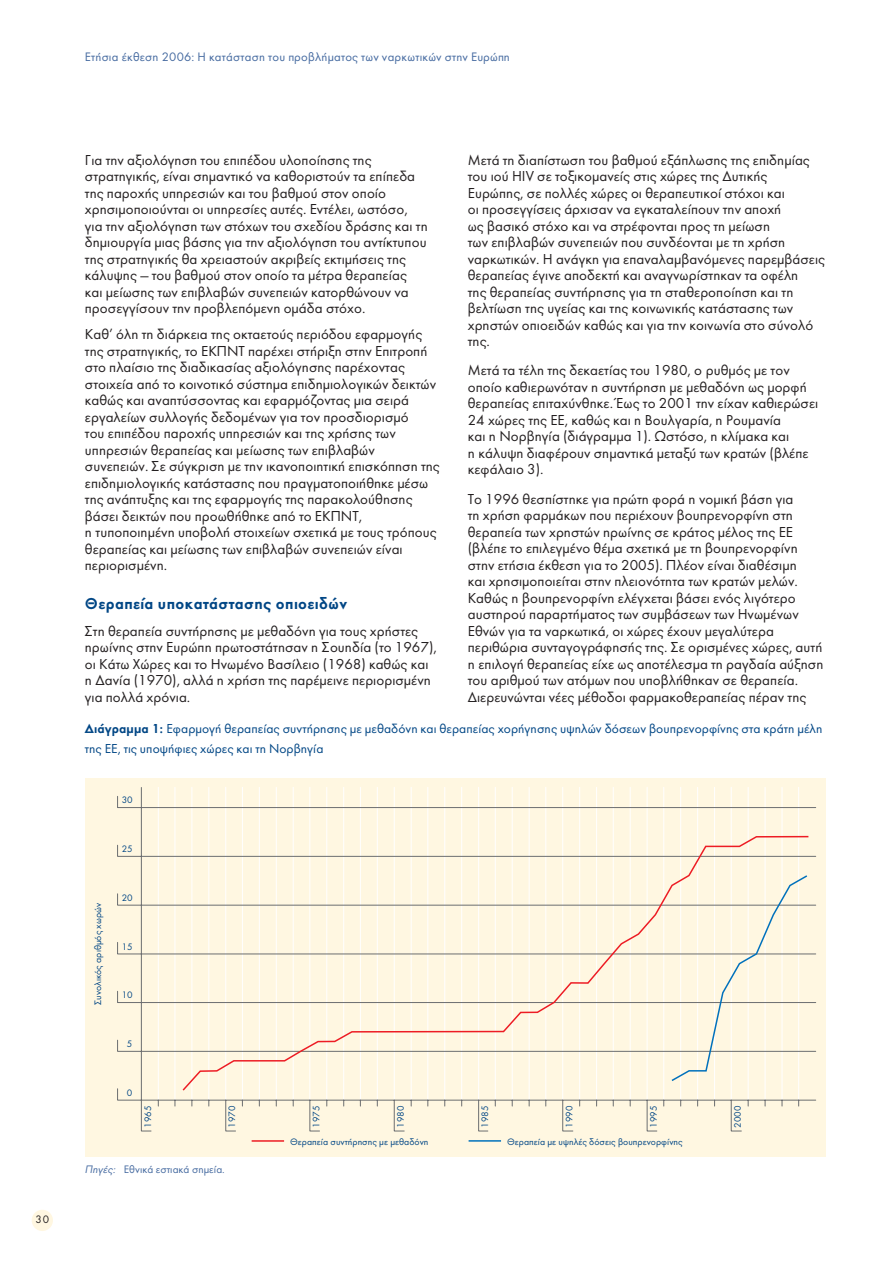
<style>
.page{position:relative;width:893px;height:1263px;background:#fff}
.page>*{position:absolute;margin:0;border:0;box-sizing:border-box;transform-origin:0 0}
.t1{font:600 16.5px "Futura Greek";letter-spacing:.02em;color:#004685}
.t2{font:15px/16.5px "Futura Greek";color:#231f20}
.t3{font:13.5px/19.5px "Futura Greek";color:#004685}
.t4{font:12.75px "Futura Greek";letter-spacing:.015em;color:#456aa0}
.t5{font:11.25px "Futura Greek";color:#456aa0}
.t6{font:11.25px "Futura Greek";color:#231f20}
.t7{font:9.75px "Futura Greek";color:#004685}
.s1{font-weight:600}
.s2{font-style:italic}
</style>
<div class="page">
<div style="left:32px;top:1210px;width:21px;height:21px;background:#fff7e1;border-radius:50%"></div>
<div style="left:85px;top:778px;width:740px;height:379px;background:#fff7e1"></div>
<svg style="left:117px;top:787px;width:699px;height:345px"></svg>
<hr style="left:251px;top:1140px;width:33px;height:2px;background:#ed1c24">
<hr style="left:468px;top:1140px;width:33px;height:2px;background:#0071bc">
<svg style="left:181px;top:835px;width:628px;height:257px"></svg>
<svg style="left:670px;top:874px;width:138px;height:209px"></svg>
<p class="t4" style="left:85px;top:52px;width:426px">Ετήσια έκθεση 2006: Η κατάσταση του προβλήµατος των ναρκωτικών στην Ευρώπη</p>
<p class="t6" style="left:35px;top:1215px;width:15px">30</p>
<p class="t2" style="left:468px;top:153px;width:359px">Μετά τη διαπίστωση του βαθµού εξάπλωσης της επιδηµίας του ιού HIV σε τοξικοµανείς στις χώρες της ∆υτικής Ευρώπης, σε πολλές χώρες οι θεραπευτικοί στόχοι και<br>οι προσεγγίσεις άρχισαν να εγκαταλείπουν την αποχή<br>ως βασικό στόχο και να στρέφονται προς τη µείωση<br>των επιβλαβών συνεπειών που συνδέονται µε τη χρήση ναρκωτικών. Η ανάγκη για επαναλαµβανόµενες παρεµβάσεις θεραπείας έγινε αποδεκτή και αναγνωρίστηκαν τα οφέλη<br>της θεραπείας συντήρησης για τη σταθεροποίηση και τη βελτίωση της υγείας και της κοινωνικής κατάστασης των χρηστών οπιοειδών καθώς και για την κοινωνία στο σύνολό της.</p>
<p class="t2" style="left:468px;top:364px;width:352px">Μετά τα τέλη της δεκαετίας του 1980, ο ρυθµός µε τον οποίο καθιερωνόταν η συντήρηση µε µεθαδόνη ως µορφή θεραπείας επιταχύνθηκε. Έως το 2001 την είχαν καθιερώσει 24 χώρες της ΕΕ, καθώς και η Βουλγαρία, η Ρουµανία<br>και η Νορβηγία (διάγραµµα 1). Ωστόσο, η κλίµακα και<br>η κάλυψη διαφέρουν σηµαντικά µεταξύ των κρατών (βλέπε κεφάλαιο 3).</p>
<p class="t2" style="left:468px;top:492px;width:357px">Το 1996 θεσπίστηκε για πρώτη φορά η νοµική βάση για<br>τη χρήση φαρµάκων που περιέχουν βουπρενορφίνη στη θεραπεία των χρηστών ηρωίνης σε κράτος µέλος της ΕΕ (βλέπε το επιλεγµένο θέµα σχετικά µε τη βουπρενορφίνη στην ετήσια έκθεση για το 2005). Πλέον είναι διαθέσιµη<br>και χρησιµοποιείται στην πλειονότητα των κρατών µελών.<br>Καθώς η βουπρενορφίνη ελέγχεται βάσει ενός λιγότερο αυστηρού παραρτήµατος των συµβάσεων των Ηνωµένων Εθνών για τα ναρκωτικά, οι χώρες έχουν µεγαλύτερα περιθώρια συνταγογράφησής της. Σε ορισµένες χώρες, αυτή η επιλογή θεραπείας είχε ως αποτέλεσµα τη ραγδαία αύξηση του αριθµού των ατόµων που υποβλήθηκαν σε θεραπεία. ∆ιερευνώνται νέες µέθοδοι φαρµακοθεραπείας πέραν της</p>
<p class="t3" style="left:85px;top:720px;width:739px"><span class="s1">∆ιάγραµµα 1:</span> Εφαρµογή θεραπείας συντήρησης µε µεθαδόνη και θεραπείας χορήγησης υψηλών δόσεων βουπρενορφίνης στα κράτη µέλη της ΕΕ, τις υποψήφιες χώρες και τη Νορβηγία</p>
<p class="t2" style="left:85px;top:153px;width:344px">Για την αξιολόγηση του επιπέδου υλοποίησης της στρατηγικής, είναι σηµαντικό να καθοριστούν τα επίπεδα της παροχής υπηρεσιών και του βαθµού στον οποίο χρησιµοποιούνται οι υπηρεσίες αυτές. Εντέλει, ωστόσο, για την αξιολόγηση των στόχων του σχεδίου δράσης και τη δηµιουργία µιας βάσης για την αξιολόγηση του αντίκτυπου της στρατηγικής θα χρειαστούν ακριβείς εκτιµήσεις της κάλυψης — του βαθµού στον οποίο τα µέτρα θεραπείας και µείωσης των επιβλαβών συνεπειών κατορθώνουν να προσεγγίσουν την προβλεπόµενη οµάδα στόχο.</p>
<p class="t2" style="left:85px;top:328px;width:356px">Καθ’ όλη τη διάρκεια της οκταετούς περιόδου εφαρµογής της στρατηγικής, το ΕΚΠΝΤ παρέχει στήριξη στην Επιτροπή στο πλαίσιο της διαδικασίας αξιολόγησης παρέχοντας στοιχεία από το κοινοτικό σύστηµα επιδηµιολογικών δεικτών καθώς και αναπτύσσοντας και εφαρµόζοντας µια σειρά εργαλείων συλλογής δεδοµένων για τον προσδιορισµό<br>του επιπέδου παροχής υπηρεσιών και της χρήσης των υπηρεσιών θεραπείας και µείωσης των επιβλαβών συνεπειών. Σε σύγκριση µε την ικανοποιητική επισκόπηση της επιδηµιολογικής κατάστασης που πραγµατοποιήθηκε µέσω της ανάπτυξης και της εφαρµογής της παρακολούθησης βάσει δεικτών που προωθήθηκε από το ΕΚΠΝΤ,<br>η τυποποιηµένη υποβολή στοιχείων σχετικά µε τους τρόπους θεραπείας και µείωσης των επιβλαβών συνεπειών είναι περιορισµένη.</p>
<p class="t1" style="left:85px;top:598px;width:264px">Θεραπεία υποκατάστασης οπιοειδών</p>
<p class="t2" style="left:85px;top:624px;width:353px">Στη θεραπεία συντήρησης µε µεθαδόνη για τους χρήστες ηρωίνης στην Ευρώπη πρωτοστάτησαν η Σουηδία (το 1967), οι Κάτω Χώρες και το Ηνωµένο Βασίλειο (1968) καθώς και η ∆ανία (1970), αλλά η χρήση της παρέµεινε περιορισµένη για πολλά χρόνια.</p>
<p class="t7" style="left:122px;top:796px;width:13px">30</p>
<p class="t7" style="left:94px;top:1005px;width:104px;rotate:-90deg">Συνολικός αριθµός χωρών</p>
<p class="t7" style="left:122px;top:845px;width:13px">25</p>
<p class="t7" style="left:122px;top:894px;width:13px">20</p>
<p class="t7" style="left:122px;top:943px;width:13px">15</p>
<p class="t7" style="left:122px;top:991px;width:13px">10</p>
<p class="t7" style="left:127px;top:1040px;width:7px">5</p>
<p class="t7" style="left:127px;top:1089px;width:7px">0</p>
<p class="t7" style="left:144px;top:1128px;width:24px;rotate:-90deg">1965</p>
<p class="t7" style="left:228px;top:1128px;width:24px;rotate:-90deg">1970</p>
<p class="t7" style="left:312px;top:1128px;width:24px;rotate:-90deg">1975</p>
<p class="t7" style="left:397px;top:1128px;width:24px;rotate:-90deg">1980</p>
<p class="t7" style="left:481px;top:1128px;width:24px;rotate:-90deg">1985</p>
<p class="t7" style="left:565px;top:1128px;width:24px;rotate:-90deg">1990</p>
<p class="t7" style="left:649px;top:1128px;width:24px;rotate:-90deg">1995</p>
<p class="t7" style="left:733px;top:1128px;width:24px;rotate:-90deg">2000</p>
<p class="t7" style="left:290px;top:1138px;width:140px">Θεραπεία συντήρησης µε µεθαδόνη</p>
<p class="t7" style="left:507px;top:1138px;width:177px">Θεραπεία µε υψηλές δόσεις βουπρενορφίνης</p>
<p class="t5" style="left:85px;top:1165px;width:141px"><span class="s2">Πηγές:</span> Εθνικά εστιακά σηµεία.</p>
</div>
